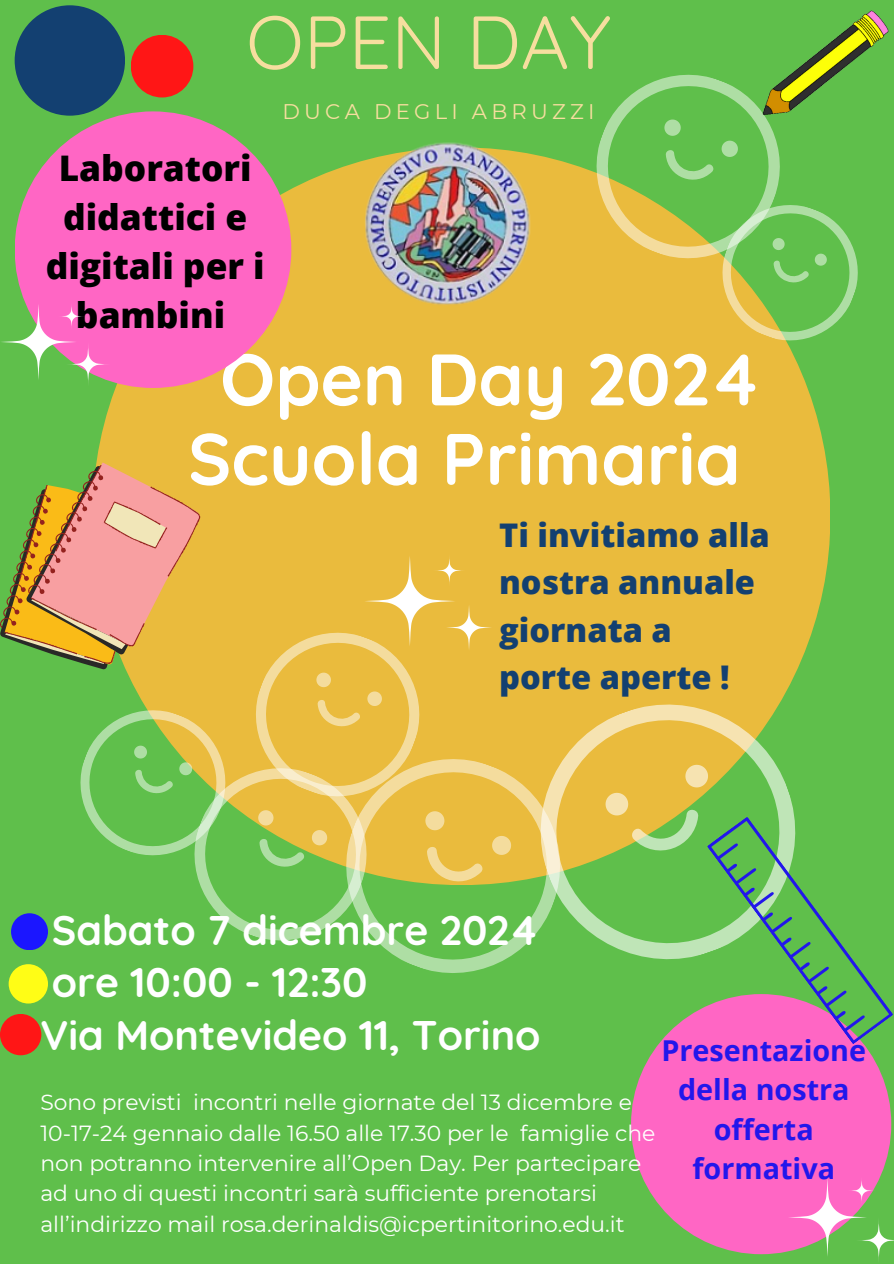
<style>
.page{position:relative;width:894px;height:1264px;background:#fff}
.page>*{position:absolute;margin:0;border:0;box-sizing:border-box;transform-origin:0 0}
.t1{font:75.15px "Quicksand";color:#f6de9f}
.t2{font:700 72.75px/79.5px "Quicksand";color:#fff;text-align:center}
.t3{font:700 41.25px/52.8px "Quicksand";color:#fff}
.t4{font:800 35.25px/49.2px "Open Sans";color:#000;text-align:center}
.t5{font:800 32.55px/47.2px "Open Sans";color:#134071}
.t6{font:700 28.8px/39.3px "Open Sans";color:#2217eb;text-align:center}
.t7{font:21.9px/30.3px "Montserrat";color:#fff}
.t8{font:21.15px "Montserrat";letter-spacing:.2em;color:#f6de9f}
</style>
<div class="page">
<div style="left:0;top:0;width:893px;height:1263px;background:#5fbf4b"></div>
<div style="left:92px;top:147px;width:738px;height:738px;background:#eabb3d;border-radius:50%"></div>
<div style="left:15px;top:5px;width:110px;height:111px;background:#134071;border-radius:50%"></div>
<div style="left:631px;top:994px;width:260px;height:260px;background:#ff66c4;border-radius:50%"></div>
<svg style="left:590px;top:669px;width:208px;height:272px"></svg>
<div style="left:0;top:1013px;width:41px;height:42px;background:#ff1616;border-radius:50%"></div>
<svg style="left:602px;top:761px;width:291px;height:283px"></svg>
<svg style="left:391px;top:731px;width:199px;height:242px"></svg>
<svg style="left:570px;top:74px;width:182px;height:178px"></svg>
<svg style="left:656px;top:117px;width:202px;height:241px"></svg>
<svg style="left:205px;top:896px;width:186px;height:57px"></svg>
<div style="left:131px;top:35px;width:62px;height:62px;background:#ff1616;border-radius:50%"></div>
<img style="left:365px;top:142px;width:172px;height:163px">
<div style="left:9px;top:964px;width:39px;height:39px;background:#fffd16;border-radius:50%"></div>
<div style="left:11px;top:913px;width:37px;height:37px;background:#1b16ff;border-radius:50%"></div>
<div style="left:15px;top:111px;width:276px;height:277px;background:#ff66c4;border-radius:50%"></div>
<svg style="left:781px;top:1171px;width:112px;height:89px"></svg>
<svg style="left:1px;top:298px;width:109px;height:85px"></svg>
<svg style="left:0;top:462px;width:513px;height:434px"></svg>
<img style="left:752px;top:10px;width:137px;height:108px">
<p class="t1" style="left:246px;top:-6px;width:366px">OPEN DAY</p>
<p class="t8" style="left:282px;top:99px;width:313px">DUCA DEGLI ABRUZZI</p>
<h4 class="t4" style="left:46px;top:142px;width:220px">Laboratori didattici e digitali per i bambini</h4>
<h1 class="t2" style="left:188px;top:338px;width:574px">Open Day 2024<br>Scuola Primaria</h1>
<p class="t5" style="left:499px;top:511px;width:272px">Ti invitiamo alla nostra annuale giornata a porte aperte !</p>
<h4 class="t3" style="left:40px;top:902px;width:501px">Sabato 7 dicembre 2024 ore 10:00 - 12:30<br>Via Montevideo 11, Torino</h4>
<p class="t7" style="left:40px;top:1087px;width:616px">Sono previsti incontri nelle giornate del 13 dicembre e<br>10-17-24 gennaio dalle 16.50 alle 17.30 per le famiglie che non potranno intervenire all’Open Day. Per partecipare</p>
<h6 class="t7" style="left:40px;top:1178px;width:585px">ad uno di questi incontri sarà sufficiente prenotarsi all’indirizzo mail rosa.derinaldis@icpertinitorino.edu.it</h6>
<p class="t6" style="left:661px;top:1030px;width:206px">Presentazione della nostra offerta formativa</p>
</div>
